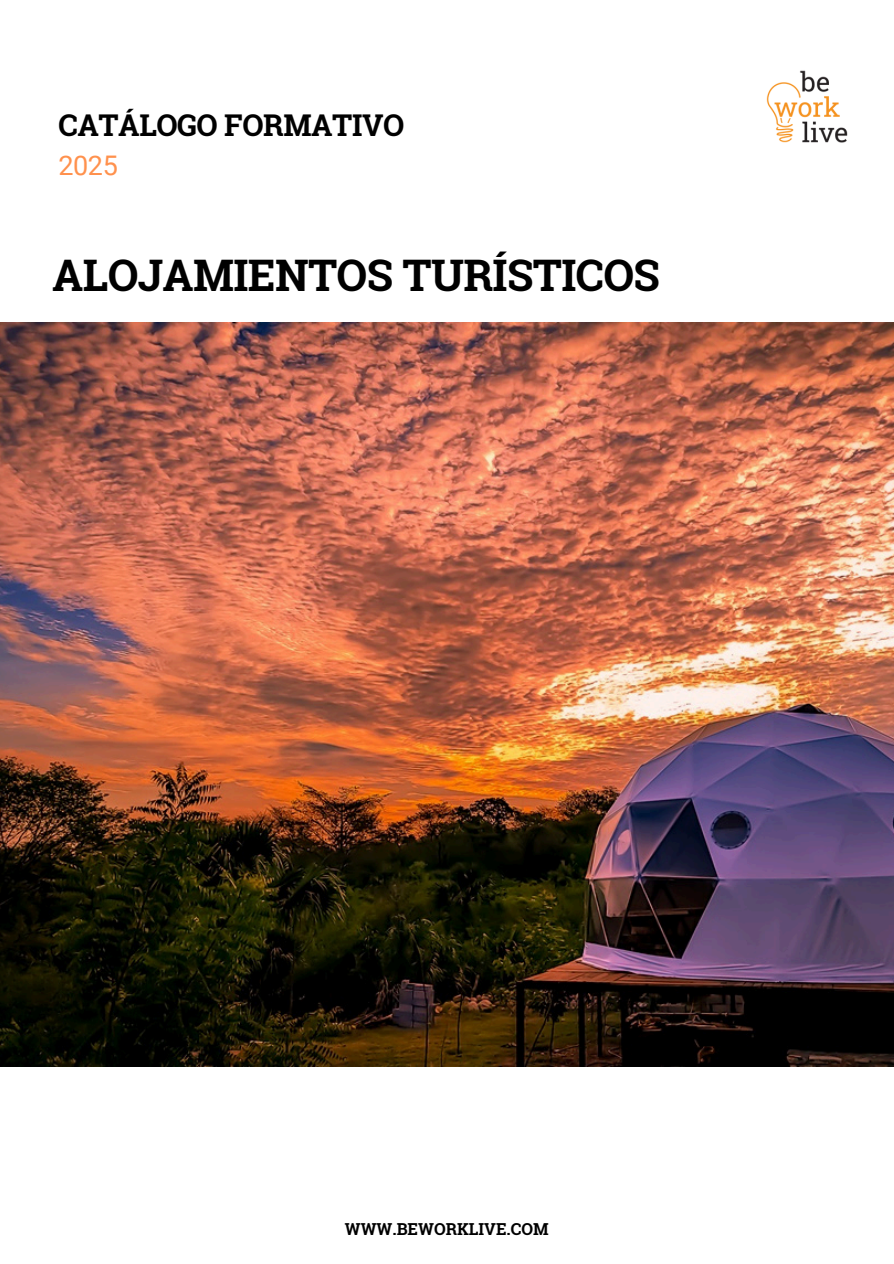
<style>
.page{position:relative;width:894px;height:1264px;background:#fff}
.page>*{position:absolute;margin:0;border:0;box-sizing:border-box;transform-origin:0 0}
.t1{font:700 43.5px "Roboto Slab";letter-spacing:-.015em;color:#000}
.t2{font:700 30px "Roboto Slab";letter-spacing:-.015em;color:#000}
.t3{font:27px "Roboto";color:#ff914d}
.t4{font:700 16.5px "Roboto Slab";color:#000}
</style>
<div class="page">
<img style="left:766px;top:70px;width:82px;height:73px">
<img style="left:0;top:323px;width:893px;height:743px">
<h3 class="t2" style="left:58px;top:104px;width:347px">CATÁLOGO FORMATIVO</h3>
<h1 class="t3" style="left:58px;top:150px;width:61px">2025</h1>
<h2 class="t1" style="left:52px;top:245px;width:609px">ALOJAMIENTOS TURÍSTICOS</h2>
<p class="t4" style="left:345px;top:1217px;width:205px">WWW.BEWORKLIVE.COM</p>
</div>
